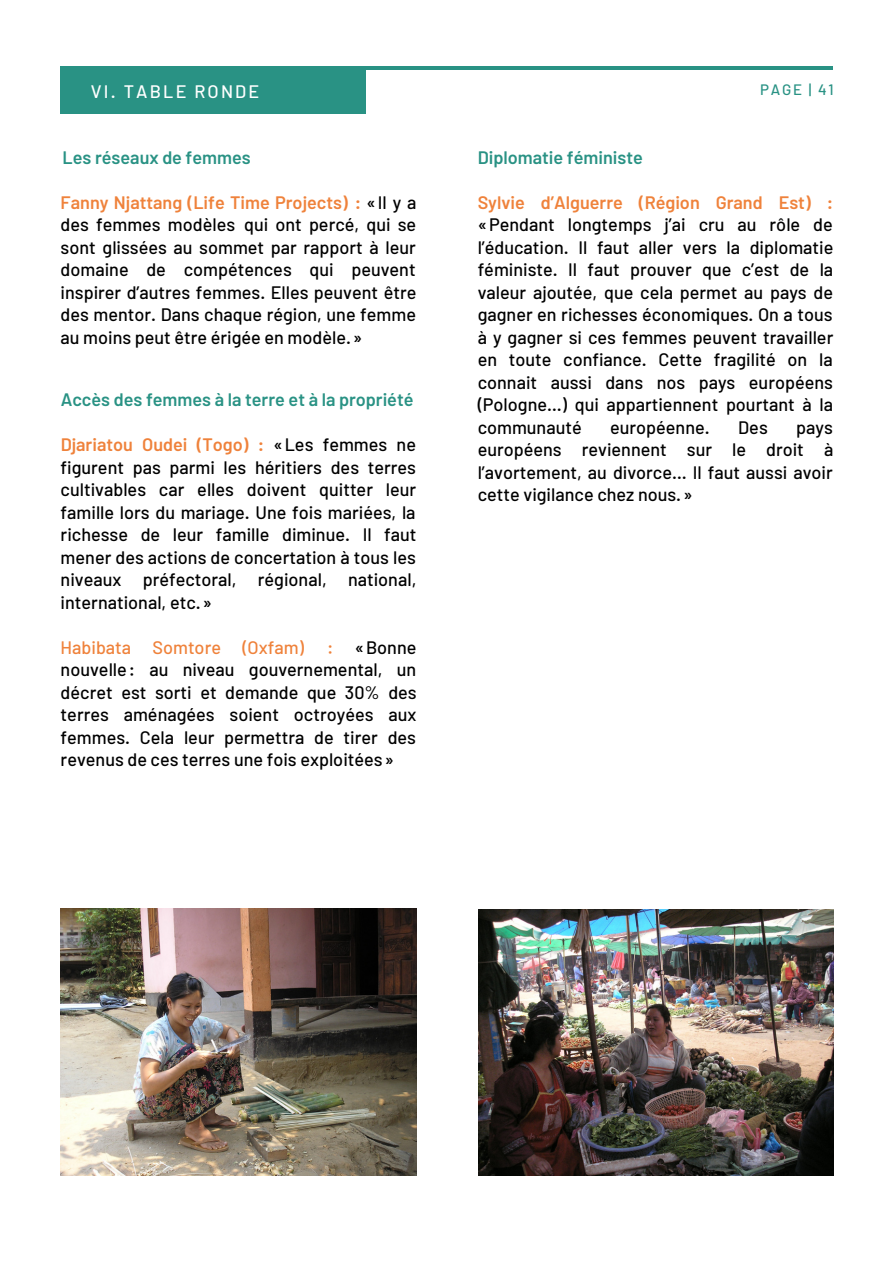
<style>
.page{position:relative;width:894px;height:1264px;background:#fff}
.page>*{position:absolute;margin:0;border:0;box-sizing:border-box;transform-origin:0 0}
.t1{font:500 18px/22.5px "Barlow";color:#000;text-align:justify}
.t2{font:600 18px "Barlow";color:#299284}
.t3{font:600 18px "Barlow";color:#ef823b}
.t4{font:500 18px "Barlow";color:#ef823b}
.t5{font:500 18px "Barlow";letter-spacing:.12em;color:#fff}
.t6{font:500 15px "Barlow";letter-spacing:.12em;color:#299284}
.s1{font-weight:600;color:#ef823b}
.s2{color:#ef823b}
</style>
<div class="page">
<div style="left:61px;top:66px;width:305px;height:48px;background:#299284"></div>
<hr style="left:61px;top:66px;width:771px;height:4px;background:#299284">
<img style="left:478px;top:909px;width:354px;height:265px">
<img style="left:61px;top:908px;width:355px;height:267px">
<p class="t5" style="left:91px;top:80px;width:170px">VI. TABLE RONDE</p>
<p class="t6" style="left:760px;top:80px;width:75px">PAGE | 41</p>
<p class="t2" style="left:62px;top:145px;width:190px">Les réseaux de femmes</p>
<p class="t1" style="left:61px;top:190px;width:357px"><span class="s1">Fanny Njattang (Life Time Projects) :</span> «Il y a des femmes modèles qui ont percé, qui se sont glissées au sommet par rapport à leur domaine de compétences qui peuvent inspirer d’autres femmes. Elles peuvent être des mentor. Dans chaque région, une femme au moins peut être érigée en modèle.»</p>
<p class="t2" style="left:61px;top:388px;width:354px">Accès des femmes à la terre et à la propriété</p>
<p class="t1" style="left:61px;top:432px;width:357px"><span class="s1">Djariatou Oudei (Togo) :</span> «Les femmes ne figurent pas parmi les héritiers des terres cultivables car elles doivent quitter leur famille lors du mariage. Une fois mariées, la richesse de leur famille diminue. Il faut mener des actions de concertation à tous les niveaux préfectoral, régional, national, international, etc.»</p>
<p class="t4" style="left:61px;top:635px;width:245px">Habibata Somtore (Oxfam)</p>
<p class="t1" style="left:61px;top:635px;width:357px;text-indent:266px"><span class="s2">:</span> «Bonne nouvelle: au niveau gouvernemental, un décret est sorti et demande que 30% des terres aménagées soient octroyées aux femmes. Cela leur permettra de tirer des revenus de ces terres une fois exploitées»</p>
<p class="t2" style="left:477px;top:145px;width:167px">Diplomatie féministe</p>
<p class="t3" style="left:477px;top:190px;width:357px">Sylvie d’Alguerre (Région Grand Est) :</p>
<p class="t1" style="left:477px;top:213px;width:357px">«Pendant longtemps j’ai cru au rôle de l’éducation. Il faut aller vers la diplomatie féministe. Il faut prouver que c’est de la valeur ajoutée, que cela permet au pays de gagner en richesses économiques. On a tous à y gagner si ces femmes peuvent travailler en toute confiance. Cette fragilité on la connait aussi dans nos pays européens (Pologne…) qui appartiennent pourtant à la communauté</p>
<p class="t1" style="left:610px;top:415px;width:101px">européenne.</p>
<p class="t1" style="left:738px;top:415px;width:31px">Des</p>
<p class="t1" style="left:477px;top:415px;width:357px;text-indent:318px">pays européens reviennent sur le droit à l’avortement, au divorce… Il faut aussi avoir cette vigilance chez nous.»</p>
</div>
